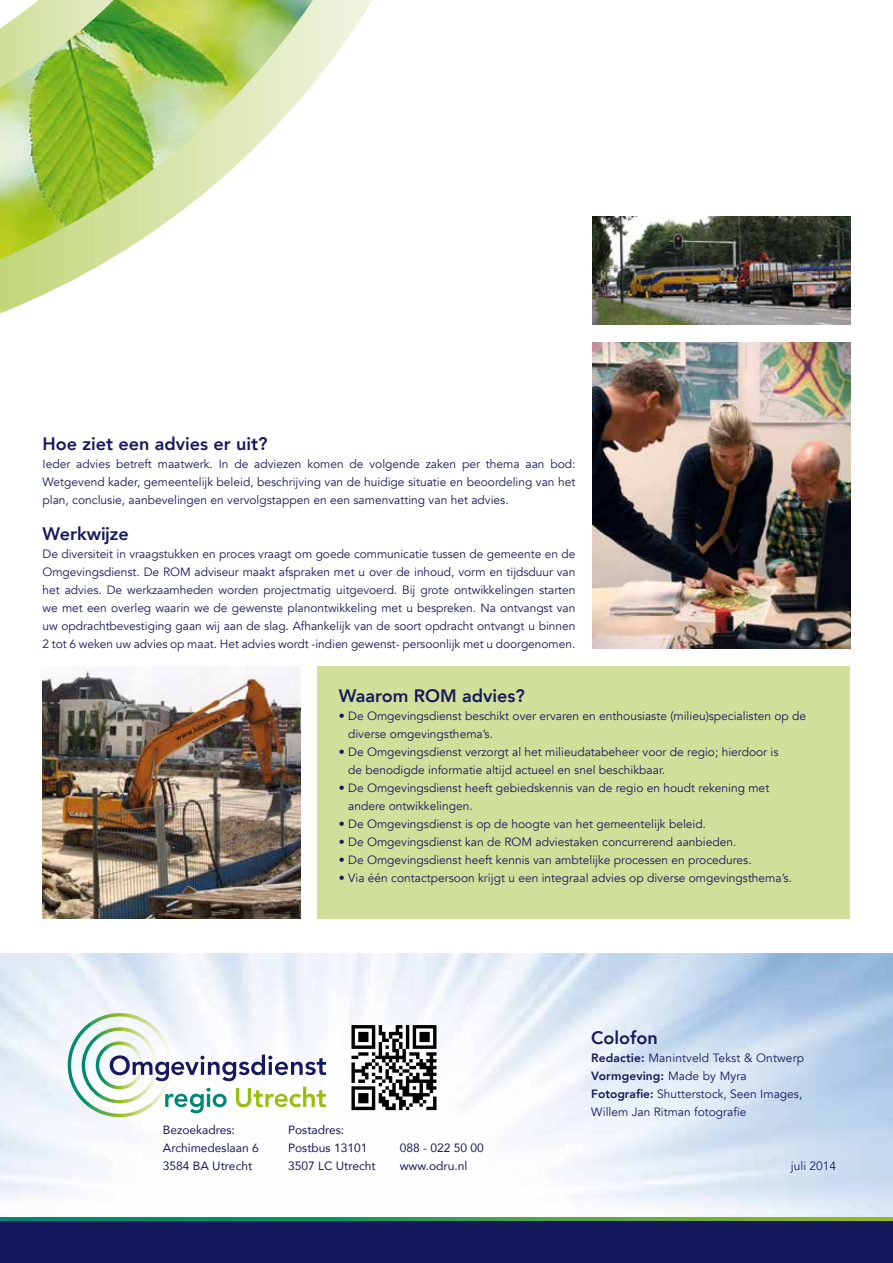
<style>
.page{position:relative;width:893px;height:1263px;background:#fff}
.page>*{position:absolute;margin:0;border:0;box-sizing:border-box;transform-origin:0 0}
.t1{font:800 18px "Avenir";color:#161a5c}
.t2{font:12px/18px "Avenir";color:#161a5c}
.t3{font:12px/18px "Avenir";color:#161a5c}
.s1{font-weight:800}
</style>
<div class="page">
<svg style="left:0;top:0;width:373px;height:313px"></svg>
<div style="left:0;top:1220px;width:893px;height:43px;background:#161a5c"></div>
<svg style="left:0;top:1217px;width:893px;height:3px;background:#39a051"></svg>
<div style="left:317px;top:666px;width:533px;height:252px;background:#d0df99"></div>
<img style="left:592px;top:342px;width:258px;height:306px">
<img style="left:592px;top:216px;width:258px;height:108px">
<img style="left:43px;top:666px;width:257px;height:252px">
<svg style="left:351px;top:1025px;width:85px;height:85px"></svg>
<svg style="left:68px;top:1013px;width:258px;height:104px"></svg>
<h1 class="t1" style="left:43px;top:430px;width:227px">Hoe ziet een advies er uit?</h1>
<p class="t2" style="left:43px;top:455px;width:534px;text-align:justify">Ieder advies betreft maatwerk. In de adviezen komen de volgende zaken per thema aan bod:<br>Wetgevend kader, gemeentelijk beleid, beschrijving van de huidige situatie en beoordeling van het plan, conclusie, aanbevelingen en vervolgstappen en een samenvatting van het advies.</p>
<h1 class="t1" style="left:43px;top:520px;width:88px">Werkwijze</h1>
<p class="t2" style="left:43px;top:545px;width:534px;text-align:justify">De diversiteit in vraagstukken en proces vraagt om goede communicatie tussen de gemeente en de Omgevingsdienst. De ROM adviseur maakt afspraken met u over de inhoud, vorm en tijdsduur van het advies. De werkzaamheden worden projectmatig uitgevoerd. Bij grote ontwikkelingen starten we met een overleg waarin we de gewenste planontwikkeling met u bespreken. Na ontvangst van uw opdrachtbevestiging gaan wij aan de slag. Afhankelijk van de soort opdracht ontvangt u binnen 2 tot 6 weken uw advies op maat. Het advies wordt -indien gewenst- persoonlijk met u doorgenomen.</p>
<h1 class="t1" style="left:339px;top:682px;width:187px">Waarom ROM advies?</h1>
<p class="t2" style="left:348px;top:707px;width:460px;text-indent:-9px">• De Omgevingsdienst beschikt over ervaren en enthousiaste (milieu)specialisten op de diverse omgevingsthema’s.</p>
<p class="t2" style="left:348px;top:743px;width:432px;text-indent:-9px">• De Omgevingsdienst verzorgt al het milieudatabeheer voor de regio; hierdoor is de benodigde informatie altijd actueel en snel beschikbaar.</p>
<p class="t2" style="left:348px;top:779px;width:423px;text-indent:-9px">• De Omgevingsdienst heeft gebiedskennis van de regio en houdt rekening met andere ontwikkelingen.</p>
<p class="t2" style="left:339px;top:815px;width:369px">• De Omgevingsdienst is op de hoogte van het gemeentelijk beleid.</p>
<p class="t2" style="left:339px;top:833px;width:399px">• De Omgevingsdienst kan de ROM adviestaken concurrerend aanbieden.</p>
<p class="t2" style="left:339px;top:851px;width:414px">• De Omgevingsdienst heeft kennis van ambtelijke processen en procedures.</p>
<p class="t2" style="left:339px;top:869px;width:455px">• Via één contactpersoon krijgt u een integraal advies op diverse omgevingsthema’s.</p>
<p class="t3" style="left:163px;top:1120px;width:97px">Bezoekadres:<br>Archimedeslaan 6<br>3584 BA Utrecht</p>
<p class="t3" style="left:288px;top:1120px;width:89px">Postadres:<br>Postbus 13101<br>3507 LC Utrecht</p>
<p class="t3" style="left:400px;top:1138px;width:86px">088 - 022 50 00 www.odru.nl</p>
<h1 class="t1" style="left:591px;top:1024px;width:68px">Colofon</h1>
<p class="t2" style="left:591px;top:1049px;width:214px"><span class="s1">Redactie:</span> Manintveld Tekst &amp; Ontwerp <span class="s1">Vormgeving:</span> Made by Myra <span class="s1">Fotografie:</span> Shutterstock, Seen Images, Willem Jan Ritman fotografie</p>
<p class="t2" style="left:791px;top:1157px;width:47px">juli 2014</p>
</div>
